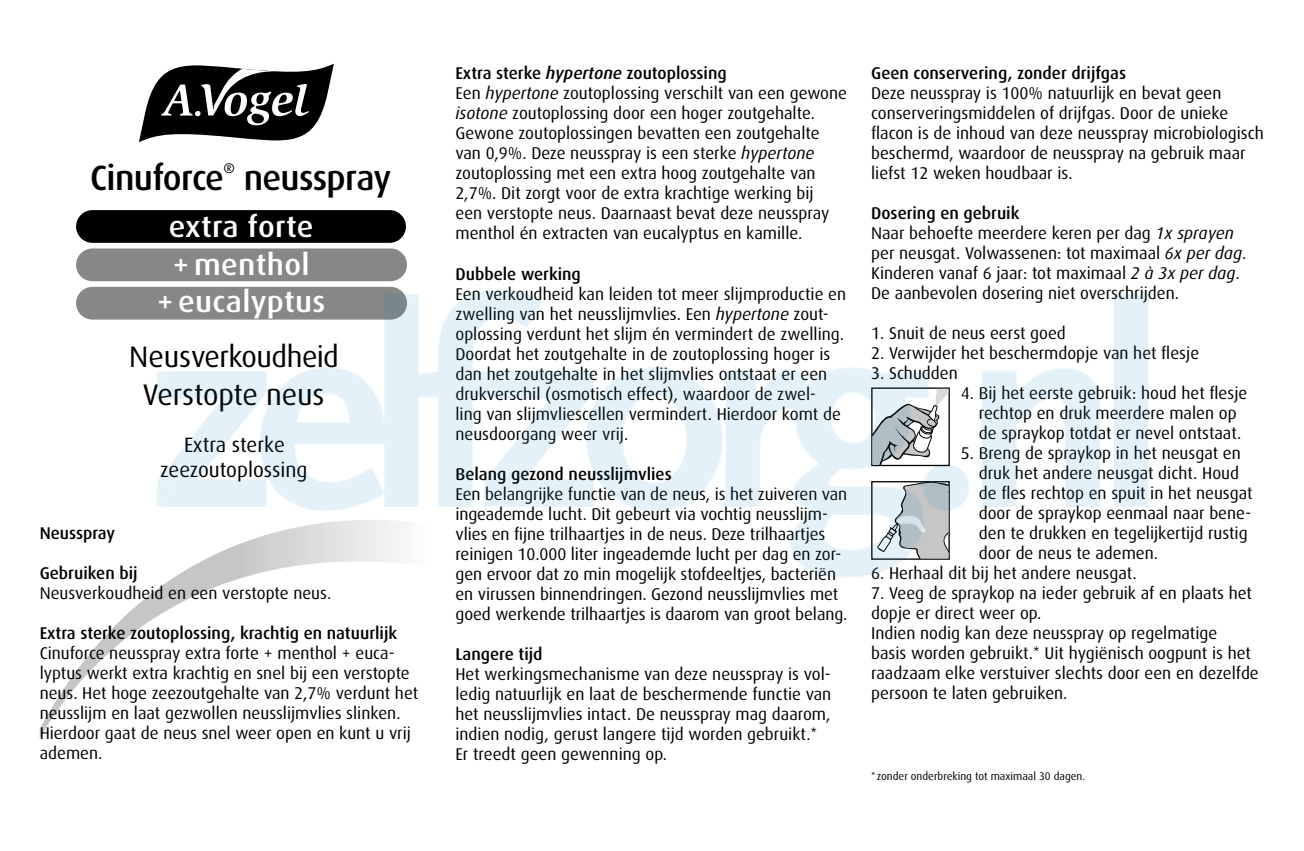
<style>
.page{position:relative;width:1304px;height:851px;background:#fff}
.page>*{position:absolute;margin:0;border:0;box-sizing:border-box;transform-origin:0 0}
.t1{font:500 35.2px "Dax OT";letter-spacing:-.02em;color:#000}
.t2{font:500 29.8px/37.2px "Dax OT";letter-spacing:.01em;color:#fff;text-align:center;scale:1.05 1}
.t3{font:29.8px/37.2px "Dax OT";letter-spacing:-.015em;color:#000;text-align:center}
.t4{font:20.8px/25px "Dax OT";color:#000;text-align:center}
.t5{font:17px/20px "Dax OT";color:#000}
.t6{font:500 17px "Dax OT";color:#000}
.t7{font:500 14px "Dax OT";color:#000}
.t8{font:11px "Dax OT";color:#000}
.s1{font-weight:500}
.s2{font-weight:500;font-style:italic}
.s3{font-style:italic}
.s4{font-family:"Helvetica LT";font-weight:300;font-stretch:condensed}
</style>
<div class="page">
<svg style="left:139px;top:63px;width:195px;height:80px"></svg>
<svg style="left:40px;top:591px;width:152px;height:147px"></svg>
<div style="left:76px;top:210px;width:330px;height:33px;background:#000;border-radius:16px"></div>
<div style="left:76px;top:248px;width:331px;height:33px;background:#878787;border-radius:16px"></div>
<div style="left:76px;top:287px;width:331px;height:32px;background:#878787;border-radius:16px"></div>
<img style="left:155px;top:253px;width:993px;height:344px">
<h1 class="t1" style="left:90px;top:144px;width:135px">Cinuforce</h1>
<p class="t7" style="left:223px;top:154px;width:13px">®</p>
<h1 class="t1" style="left:244px;top:144px;width:149px">neusspray</h1>
<h2 class="t2" style="left:157px;top:203px;width:162px">extra forte + menthol<br>+ eucalyptus</h2>
<h2 class="t3" style="left:129px;top:333px;width:211px">Neusverkoudheid<br>Verstopte neus</h2>
<p class="t4" style="left:160px;top:428px;width:149px">Extra sterke zeezoutoplossing</p>
<p class="t6" style="left:40px;top:517px;width:77px">Neusspray</p>
<p class="t6" style="left:40px;top:557px;width:100px">Gebruiken bij</p>
<p class="t5" style="left:40px;top:580px;width:293px">Neusverkoudheid en een verstopte neus.</p>
<p class="t6" style="left:40px;top:617px;width:359px">Extra sterke zoutoplossing, krachtig en natuurlijk</p>
<p class="t5" style="left:40px;top:640px;width:380px">Cinuforce neusspray extra forte + menthol + euca&shy;lyptus werkt extra krachtig en snel bij een verstopte neus. Het hoge zeezoutgehalte van 2,7% verdunt het neusslijm en laat gezwollen neusslijmvlies slinken.<br>Hierdoor gaat de neus snel weer open en kunt u vrij ademen.</p>
<p class="t5" style="left:455px;top:60px;width:393px"><span class="s1">Extra sterke</span> <span class="s2">hypertone</span> <span class="s1">zoutoplossing<br></span>Een <span class="s3">hypertone</span> zoutoplossing verschilt van een gewone <span class="s3">isotone</span> zoutoplossing door een hoger zoutgehalte.<br>Gewone zoutoplossingen bevatten een zoutgehalte van 0,9%. Deze neusspray is een sterke <span class="s3">hypertone </span>zoutoplossing met een extra hoog zoutgehalte van 2,7%. Dit zorgt voor de extra krachtige werking bij<br>een verstopte neus. Daarnaast bevat deze neusspray menthol én extracten van eucalyptus en kamille.</p>
<p class="t6" style="left:455px;top:257px;width:127px">Dubbele werking</p>
<p class="t5" style="left:455px;top:280px;width:392px">Een verkoudheid kan leiden tot meer slijmproductie en zwelling van het neusslijmvlies. Een <span class="s3">hypertone</span> zout&shy;oplossing verdunt het slijm én vermindert de zwelling.<br>Doordat het zoutgehalte in de zoutoplossing hoger is dan het zoutgehalte in het slijmvlies ontstaat er een drukverschil (osmotisch effect), waardoor de zwel&shy;ling van slijmvliescellen vermindert. Hierdoor komt de neusdoorgang weer vrij.</p>
<p class="t6" style="left:455px;top:457px;width:218px">Belang gezond neusslijmvlies</p>
<p class="t5" style="left:455px;top:480px;width:394px">Een belangrijke functie van de neus, is het zuiveren van ingeademde lucht. Dit gebeurt via vochtig neusslijm&shy;vlies en fijne trilhaartjes in de neus. Deze trilhaartjes reinigen 10.000 liter ingeademde lucht per dag en zor&shy;gen ervoor dat zo min mogelijk stofdeeltjes, bacteriën en virussen binnendringen. Gezond neusslijmvlies met goed werkende trilhaartjes is daarom van groot belang.</p>
<p class="t6" style="left:455px;top:637px;width:89px">Langere tijd</p>
<p class="t5" style="left:455px;top:660px;width:377px">Het werkingsmechanisme van deze neusspray is vol&shy;ledig natuurlijk en laat de beschermende functie van het neusslijmvlies intact. De neusspray mag daarom, indien nodig, gerust langere tijd worden gebruikt.<span class="s4">* </span>Er treedt geen gewenning op.</p>
<p class="t6" style="left:871px;top:57px;width:256px">Geen conservering, zonder drijfgas</p>
<p class="t5" style="left:871px;top:80px;width:394px">Deze neusspray is 100% natuurlijk en bevat geen conserveringsmiddelen of drijfgas. Door de unieke flacon is de inhoud van deze neusspray microbiologisch beschermd, waardoor de neusspray na gebruik maar liefst 12 weken houdbaar is.</p>
<p class="t5" style="left:871px;top:200px;width:377px"><span class="s1">Dosering en gebruik<br></span>Naar behoefte meerdere keren per dag <span class="s3">1x sprayen </span>per neusgat. Volwassenen: tot maximaal <span class="s3">6x per dag</span>.<br>Kinderen vanaf 6 jaar: tot maximaal <span class="s3">2 à 3x per dag</span>.<br>De aanbevolen dosering niet overschrijden.</p>
<p class="t5" style="left:871px;top:320px;width:196px">1. Snuit de neus eerst goed</p>
<p class="t5" style="left:871px;top:340px;width:330px">2. Verwijder het beschermdopje van het flesje</p>
<p class="t5" style="left:871px;top:360px;width:88px">3. Schudden</p>
<p class="t5" style="left:979px;top:380px;width:270px;text-indent:-18px">4. Bij het eerste gebruik: houd het flesje rechtop en druk meerdere malen op de spraykop totdat er nevel ontstaat.</p>
<p class="t5" style="left:979px;top:440px;width:275px;text-indent:-18px">5. Breng de spraykop in het neusgat en druk het andere neusgat dicht. Houd de fles rechtop en spuit in het neusgat door de spraykop eenmaal naar bene&shy;den te drukken en tegelijkertijd rustig door de neus te ademen.</p>
<p class="t5" style="left:871px;top:560px;width:267px">6. Herhaal dit bij het andere neusgat.</p>
<p class="t5" style="left:871px;top:580px;width:389px">7. Veeg de spraykop na ieder gebruik af en plaats het dopje er direct weer op.<br>Indien nodig kan deze neusspray op regelmatige<br>basis worden gebruikt.<span class="s4">*</span> Uit hygiënisch oogpunt is het raadzaam elke verstuiver slechts door een en dezelfde persoon te laten gebruiken.</p>
<p class="t8" style="left:871px;top:765px;width:215px"><span class="s4">*</span> zonder onderbreking tot maximaal 30 dagen.</p>
</div>
